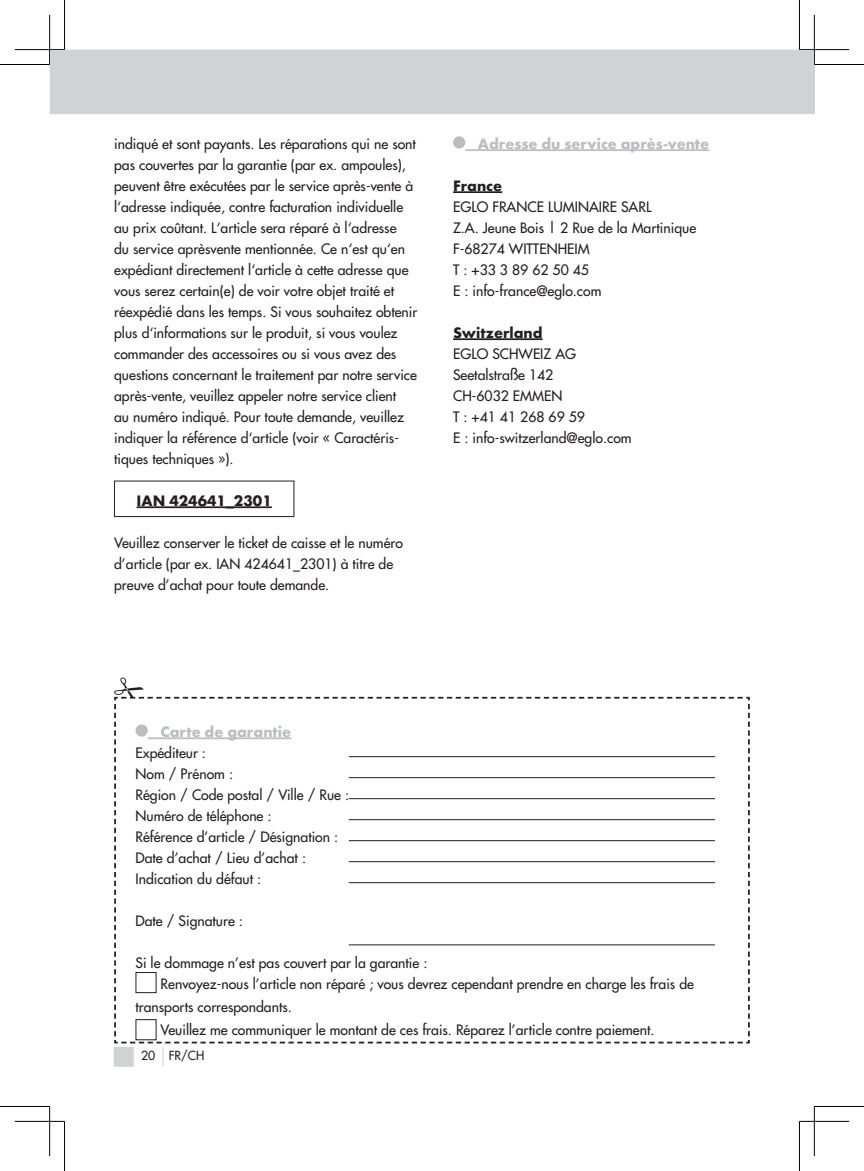
<style>
.page{position:relative;width:864px;height:1171px;background:#fff}
.page>*{position:absolute;margin:0;border:0;box-sizing:border-box;transform-origin:0 0}
.t1{font:700 15.75px "Futura";color:#bcbdc0}
.t2{font:700 15.75px "Futura";color:#231f20}
.t3{font:14px/21px "Futura";color:#231f20}
.t4{font:12.25px "Futura";color:#231f20}
</style>
<div class="page">
<div style="left:50px;top:50px;width:764px;height:64px;background:#d1d2d4"></div>
<svg style="left:114px;top:677px;width:635px;height:390px"></svg>
<hr style="left:348px;top:756px;width:366px;height:1px;background:#231f20">
<hr style="left:348px;top:777px;width:366px;height:1px;background:#231f20">
<hr style="left:348px;top:798px;width:366px;height:1px;background:#231f20">
<hr style="left:348px;top:819px;width:366px;height:1px;background:#231f20">
<hr style="left:348px;top:840px;width:366px;height:1px;background:#231f20">
<hr style="left:348px;top:861px;width:366px;height:1px;background:#231f20">
<hr style="left:348px;top:882px;width:366px;height:1px;background:#231f20">
<hr style="left:348px;top:944px;width:366px;height:1px;background:#231f20">
<hr style="left:136px;top:506px;width:136px;height:2px;background:#231f20">
<div style="left:114px;top:481px;width:180px;height:36px;border:1px solid #231f20"></div>
<hr style="left:465px;top:149px;width:244px;height:2px;background:#bcbdc0">
<hr style="left:453px;top:191px;width:49px;height:2px;background:#231f20">
<hr style="left:453px;top:338px;width:89px;height:2px;background:#231f20">
<div style="left:453px;top:137px;width:11px;height:11px;background:#bbbdbf;border-radius:50%"></div>
<div style="left:453px;top:136px;width:12px;height:12px;border:1px solid #bbbdbf;border-radius:50%"></div>
<hr style="left:15px;top:48px;width:49px;height:3px;background:#fff">
<hr style="left:799px;top:48px;width:49px;height:3px;background:#fff">
<hr style="left:48px;top:15px;width:3px;height:49px;background:#fff">
<hr style="left:812px;top:15px;width:3px;height:49px;background:#fff">
<hr style="left:0;top:64px;width:50px;height:1px;background:#000">
<hr style="left:814px;top:64px;width:49px;height:1px;background:#000">
<hr style="left:0;top:1106px;width:50px;height:1px;background:#000">
<hr style="left:814px;top:1106px;width:49px;height:1px;background:#000">
<hr style="left:64px;top:0;width:1px;height:50px;background:#000">
<hr style="left:64px;top:1121px;width:1px;height:50px;background:#000">
<hr style="left:798px;top:0;width:1px;height:50px;background:#000">
<hr style="left:798px;top:1121px;width:1px;height:50px;background:#000">
<hr style="left:15px;top:49px;width:49px;height:1px;background:#000">
<hr style="left:799px;top:49px;width:49px;height:1px;background:#000">
<hr style="left:15px;top:1121px;width:49px;height:1px;background:#000">
<hr style="left:799px;top:1121px;width:49px;height:1px;background:#000">
<hr style="left:49px;top:15px;width:1px;height:49px;background:#000">
<hr style="left:49px;top:1106px;width:1px;height:50px;background:#000">
<hr style="left:813px;top:15px;width:1px;height:49px;background:#000">
<hr style="left:813px;top:1106px;width:1px;height:50px;background:#000">
<p class="t3" style="left:114px;top:133px;width:304px">indiqué et sont payants. Les réparations qui ne sont pas couvertes par la garantie (par ex. ampoules), peuvent être exécutées par le service après-vente à l‘adresse indiquée, contre facturation individuelle au prix coûtant. L‘article sera réparé à l‘adresse<br>du service aprèsvente mentionnée. Ce n‘est qu‘en expédiant directement l‘article à cette adresse que vous serez certain(e) de voir votre objet traité et réexpédié dans les temps. Si vous souhaitez obtenir plus d‘informations sur le produit, si vous voulez commander des accessoires ou si vous avez des questions concernant le traitement par notre service après-vente, veuillez appeler notre service client<br>au numéro indiqué. Pour toute demande, veuillez indiquer la référence d‘article (voir « Caractéris&shy;tiques techniques »).</p>
<p class="t2" style="left:136px;top:489px;width:137px">IAN 424641_2301</p>
<p class="t3" style="left:114px;top:532px;width:290px">Veuillez conserver le ticket de caisse et le numéro d’article (par ex. IAN 424641_2301) à titre de preuve d’achat pour toute demande.</p>
<p class="t1" style="left:477px;top:132px;width:233px">Adresse du service après-vente</p>
<p class="t2" style="left:453px;top:174px;width:51px">France</p>
<p class="t3" style="left:453px;top:196px;width:244px">EGLO FRANCE LUMINAIRE SARL<br>Z.A. Jeune Bois | 2 Rue de la Martinique<br>F-68274 WITTENHEIM<br>T : +33 3 89 62 50 45<br>E : info-france@eglo.com</p>
<p class="t2" style="left:453px;top:321px;width:91px">Switzerland</p>
<p class="t3" style="left:453px;top:343px;width:180px">EGLO SCHWEIZ AG<br>Seetalstraße 142<br>CH-6032 EMMEN<br>T : +41 41 268 69 59<br>E : info-switzerland@eglo.com</p>
<p class="t1" style="left:160px;top:720px;width:132px">Carte de garantie</p>
<p class="t3" style="left:135px;top:742px;width:215px">Expéditeur :<br>Nom / Prénom :<br>Région / Code postal / Ville / Rue :<br>Numéro de téléphone :<br>Référence d’article / Désignation :<br>Date d’achat / Lieu d’achat :<br>Indication du défaut :</p>
<p class="t3" style="left:135px;top:910px;width:109px">Date / Signature :</p>
<p class="t3" style="left:135px;top:952px;width:293px">Si le dommage n’est pas couvert par la garantie :</p>
<p class="t3" style="left:160px;top:973px;width:534px">Renvoyez-nous l’article non réparé ; vous devrez cependant prendre en charge les frais de</p>
<p class="t3" style="left:135px;top:996px;width:158px">transports correspondants.</p>
<p class="t3" style="left:160px;top:1019px;width:495px">Veuillez me communiquer le montant de ces frais. Réparez l’article contre paiement.</p>
<p class="t4" style="left:141px;top:1047px;width:16px">20</p>
<p class="t4" style="left:169px;top:1047px;width:37px">FR/CH</p>
</div>
